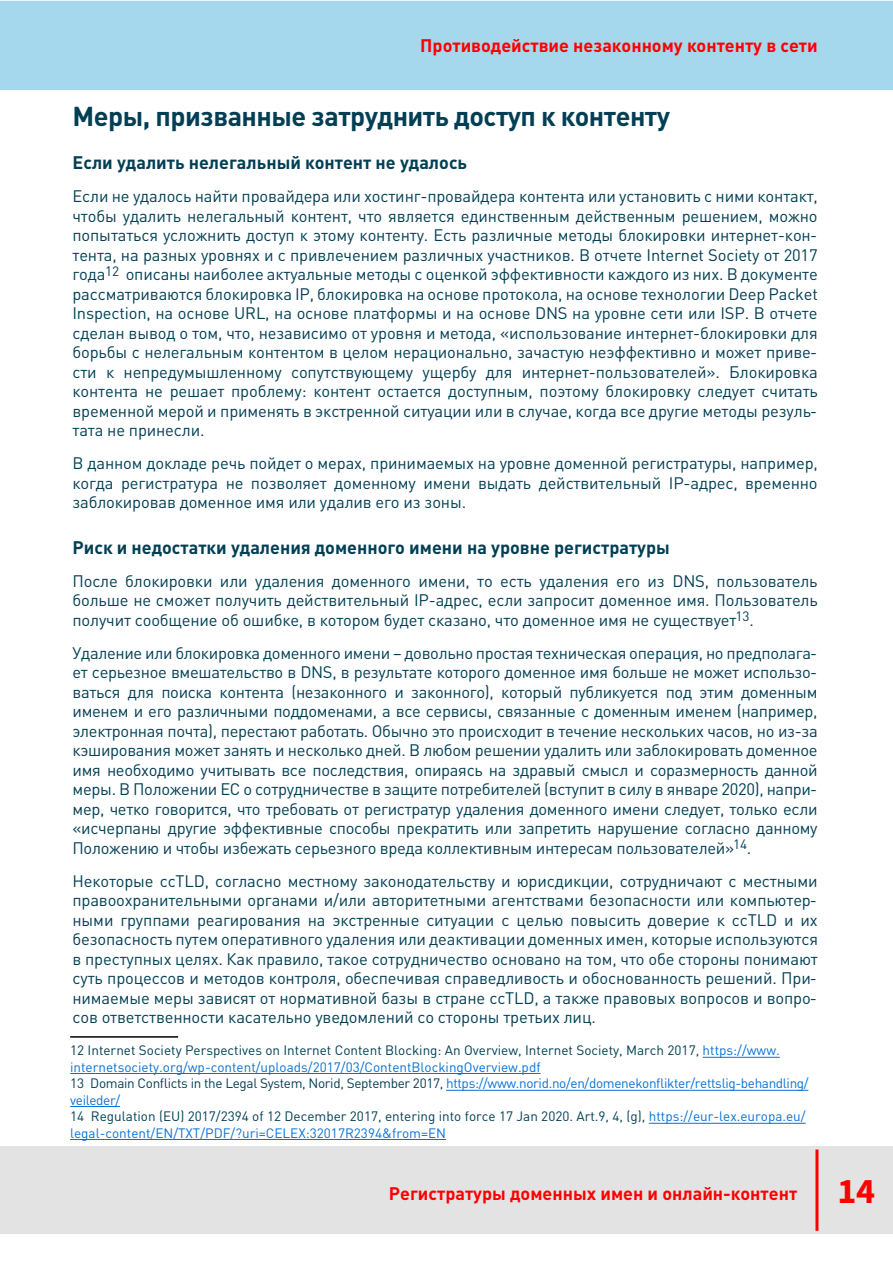
<style>
.page{position:relative;width:893px;height:1263px;background:#fff}
.page>*{position:absolute;margin:0;border:0;box-sizing:border-box;transform-origin:0 0}
.t1{font:700 36px "Source Sans Pro";color:#f00}
.t2{font:700 27px "DIN Pro";letter-spacing:-.02em;color:#023f54}
.t3{font:700 18px "DIN Pro";color:#023f54}
.t4{font:700 18px "DIN Pro";color:#f00}
.t5{font:16.5px/19.5px "DIN Pro";letter-spacing:-.01em;color:#023f54;text-align:justify}
.t6{font:13.5px/16.5px "DIN Pro";color:#0771d8}
.s1{color:#023f54}
</style>
<div class="page">
<div style="left:0;top:1146px;width:893px;height:88px;background:#e3e3e3"></div>
<div style="left:0;top:1px;width:893px;height:89px;background:#a5d8ec"></div>
<hr style="left:815px;top:1149px;width:3px;height:82px;background:#f00">
<hr style="left:70px;top:1036px;width:108px;height:2px;background:#000">
<hr style="left:703px;top:1057px;width:77px;height:1px;background:#0771d8">
<hr style="left:70px;top:1073px;width:471px;height:1px;background:#0771d8">
<hr style="left:446px;top:1090px;width:362px;height:1px;background:#0771d8">
<hr style="left:70px;top:1106px;width:50px;height:1px;background:#0771d8">
<hr style="left:649px;top:1123px;width:157px;height:1px;background:#0771d8">
<hr style="left:70px;top:1139px;width:376px;height:1px;background:#0771d8">
<p class="t4" style="left:420px;top:33px;width:399px">Противодействие незаконному контенту в сети</p>
<h2 class="t2" style="left:72px;top:98px;width:599px">Меры, призванные затруднить доступ к контенту</h2>
<p class="t3" style="left:72px;top:150px;width:396px">Если удалить нелегальный контент не удалось</p>
<p class="t5" style="left:72px;top:186px;width:747px">Если не удалось найти провайдера или хостинг-провайдера контента или установить с ними контакт, чтобы удалить нелегальный контент, что является единственным действенным решением, можно попытаться усложнить доступ к этому контенту. Есть различные методы блокировки интернет-кон&shy;тента, на разных уровнях и с привлечением различных участников. В отчете Internet Society от 2017 года<sup>12</sup> описаны наиболее актуальные методы с оценкой эффективности каждого из них. В документе рассматриваются блокировка IP, блокировка на основе протокола, на основе технологии Deep Packet Inspection, на основе URL, на основе платформы и на основе DNS на уровне сети или ISP. В отчете сделан вывод о том, что, независимо от уровня и метода, «использование интернет-блокировки для борьбы с нелегальным контентом в целом нерационально, зачастую неэффективно и может приве&shy;сти к непредумышленному сопутствующему ущербу для интернет-пользователей». Блокировка контента не решает проблему: контент остается доступным, поэтому блокировку следует считать временной мерой и применять в экстренной ситуации или в случае, когда все другие методы резуль&shy;тата не принесли.</p>
<p class="t5" style="left:72px;top:453px;width:747px">В данном докладе речь пойдет о мерах, принимаемых на уровне доменной регистратуры, например, когда регистратура не позволяет доменному имени выдать действительный IP-адрес, временно заблокировав доменное имя или удалив его из зоны.</p>
<p class="t3" style="left:72px;top:535px;width:599px">Риск и недостатки удаления доменного имени на уровне регистратуры</p>
<p class="t5" style="left:72px;top:570px;width:747px">После блокировки или удаления доменного имени, то есть удаления его из DNS, пользователь больше не сможет получить действительный IP-адрес, если запросит доменное имя. Пользователь получит сообщение об ошибке, в котором будет сказано, что доменное имя не существует<sup>13</sup>.</p>
<p class="t5" style="left:72px;top:642px;width:747px">Удаление или блокировка доменного имени – довольно простая техническая операция, но предполага&shy;ет серьезное вмешательство в DNS, в результате которого доменное имя больше не может использо&shy;ваться для поиска контента (незаконного и законного), который публикуется под этим доменным именем и его различными поддоменами, а все сервисы, связанные с доменным именем (например, электронная почта), перестают работать. Обычно это происходит в течение нескольких часов, но из-за кэширования может занять и несколько дней. В любом решении удалить или заблокировать доменное имя необходимо учитывать все последствия, опираясь на здравый смысл и соразмерность данной меры. В Положении ЕС о сотрудничестве в защите потребителей (вступит в силу в январе 2020), напри&shy;мер, четко говорится, что требовать от регистратур удаления доменного имени следует, только если «исчерпаны другие эффективные способы прекратить или запретить нарушение согласно данному Положению и чтобы избежать серьезного вреда коллективным интересам пользователей»<sup>14</sup>.</p>
<p class="t5" style="left:72px;top:870px;width:747px">Некоторые ccTLD, согласно местному законодательству и юрисдикции, сотрудничают с местными правоохранительными органами и/или авторитетными агентствами безопасности или компьютер&shy;ными группами реагирования на экстренные ситуации с целью повысить доверие к ccTLD и их безопасность путем оперативного удаления или деактивации доменных имен, которые используются в преступных целях. Как правило, такое сотрудничество основано на том, что обе стороны понимают суть процессов и методов контроля, обеспечивая справедливость и обоснованность решений. При&shy;нимаемые меры зависят от нормативной базы в стране ccTLD, а также правовых вопросов и вопро&shy;сов ответственности касательно уведомлений со стороны третьих лиц.</p>
<p class="t6" style="left:70px;top:1042px;width:740px"><span class="s1">12 Internet Society Perspectives on Internet Content Blocking: An Overview, Internet Society, March 2017,</span> https://www. internetsociety.org/wp-content/uploads/2017/03/ContentBlockingOverview.pdf<br><span class="s1">13 Domain Conflicts in the Legal System, Norid, September 2017,</span> https://www.norid.no/en/domenekonflikter/rettslig-behandling/ veileder/<br><span class="s1">14 Regulation (EU) 2017/2394 of 12 December 2017, entering into force 17 Jan 2020. Art.9, 4, (g),</span> https://eur-lex.europa.eu/ legal-content/EN/TXT/PDF/?uri=CELEX:32017R2394&amp;from=EN</p>
<p class="t4" style="left:389px;top:1181px;width:410px">Регистратуры доменных имен и онлайн-контент</p>
<h1 class="t1" style="left:837px;top:1167px;width:39px">14</h1>
</div>
